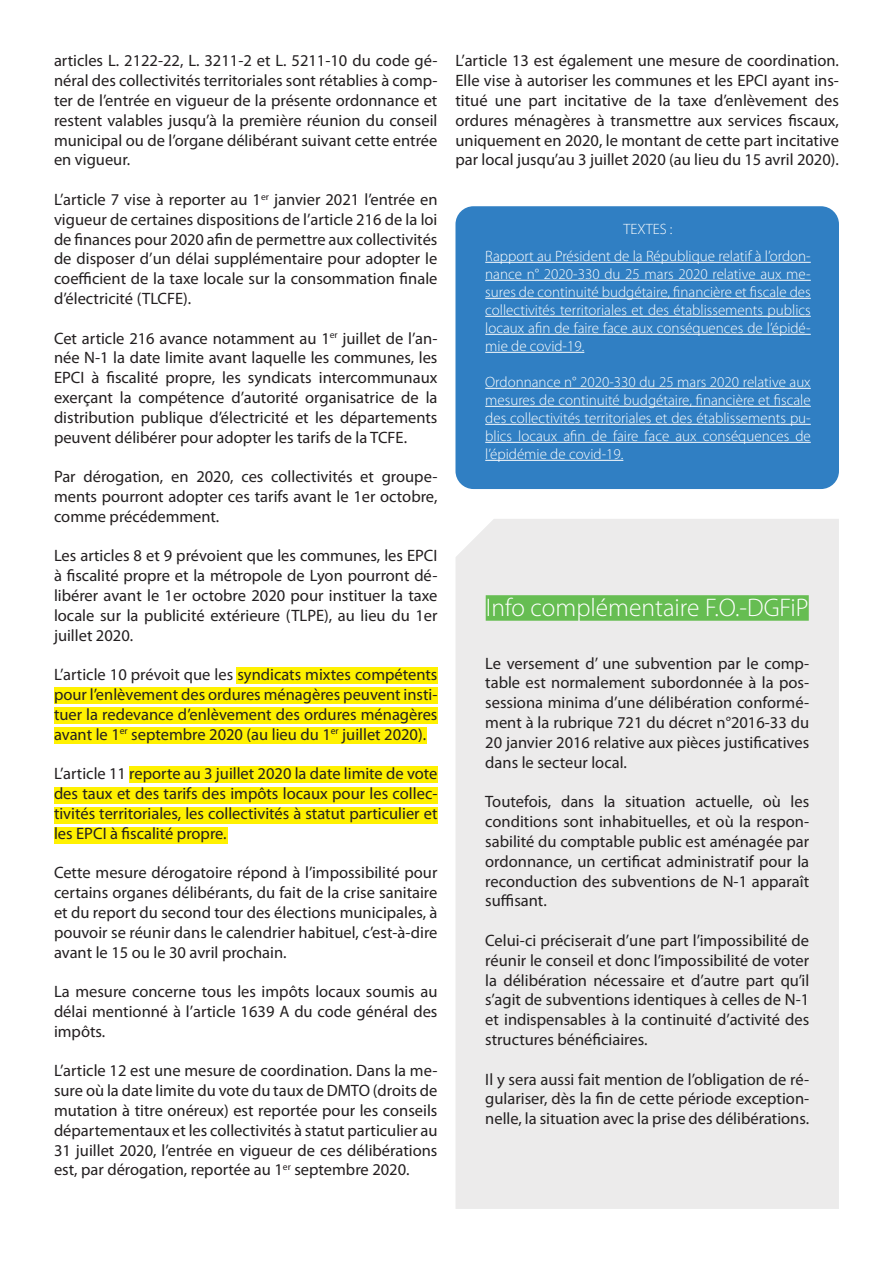
<style>
.page{position:relative;width:893px;height:1263px;background:#fff}
.page>*{position:absolute;margin:0;border:0;box-sizing:border-box;transform-origin:0 0}
.t1{font:300 25.5px "Myriad Pro";color:#fff}
.t2{font:16.5px/19.8px "Myriad Pro";color:#231f20;text-align:justify}
.t3{font:300 15px/18px "Myriad Pro";color:#fff;text-align:justify}
</style>
<div class="page">
<div style="left:456px;top:519px;width:383px;height:690px;background:#ecebeb"></div>
<div style="left:486px;top:595px;width:323px;height:26px;background:#66bd52"></div>
<div style="left:455px;top:206px;width:384px;height:283px;background:#307fc3;border-radius:18px"></div>
<hr style="left:485px;top:262px;width:326px;height:1px;background:#fff">
<hr style="left:485px;top:280px;width:326px;height:1px;background:#fff">
<hr style="left:485px;top:298px;width:326px;height:1px;background:#fff">
<hr style="left:485px;top:316px;width:326px;height:1px;background:#fff">
<hr style="left:485px;top:334px;width:326px;height:1px;background:#fff">
<hr style="left:485px;top:352px;width:99px;height:1px;background:#fff">
<hr style="left:485px;top:388px;width:326px;height:1px;background:#fff">
<hr style="left:485px;top:406px;width:326px;height:1px;background:#fff">
<hr style="left:485px;top:424px;width:326px;height:1px;background:#fff">
<hr style="left:485px;top:442px;width:326px;height:1px;background:#fff">
<hr style="left:485px;top:460px;width:138px;height:1px;background:#fff">
<div style="left:236px;top:667px;width:201px;height:17px;background:#fff101"></div>
<div style="left:54px;top:687px;width:383px;height:16px;background:#fff101"></div>
<div style="left:54px;top:707px;width:383px;height:17px;background:#fff101"></div>
<div style="left:54px;top:728px;width:372px;height:16px;background:#fff101"></div>
<div style="left:129px;top:766px;width:308px;height:17px;background:#fff101"></div>
<div style="left:54px;top:787px;width:383px;height:16px;background:#fff101"></div>
<div style="left:54px;top:807px;width:383px;height:17px;background:#fff101"></div>
<div style="left:54px;top:827px;width:174px;height:16px;background:#fff101"></div>
<p class="t2" style="left:54px;top:51px;width:385px">articles L. 2122-22, L. 3211-2 et L. 5211-10 du code gé&shy;néral des collectivités territoriales sont rétablies à comp&shy;ter de l’entrée en vigueur de la présente ordonnance et restent valables jusqu’à la première réunion du conseil municipal ou de l’organe délibérant suivant cette entrée en vigueur.</p>
<p class="t2" style="left:54px;top:189px;width:385px">L’article 7 vise à reporter au 1<sup>er</sup> janvier 2021 l’entrée en vigueur de certaines dispositions de l’article 216 de la loi de finances pour 2020 afin de permettre aux collectivités de disposer d’un délai supplémentaire pour adopter le coefficient de la taxe locale sur la consommation finale d’électricité (TLCFE).</p>
<p class="t2" style="left:54px;top:328px;width:385px">Cet article 216 avance notamment au 1<sup>er</sup> juillet de l’an&shy;née N-1 la date limite avant laquelle les communes, les EPCI à fiscalité propre, les syndicats intercommunaux exerçant la compétence d’autorité organisatrice de la distribution publique d’électricité et les départements peuvent délibérer pour adopter les tarifs de la TCFE.</p>
<p class="t2" style="left:54px;top:466px;width:385px">Par dérogation, en 2020, ces collectivités et groupe&shy;ments pourront adopter ces tarifs avant le 1er octobre, comme précédemment.</p>
<p class="t2" style="left:54px;top:546px;width:385px">Les articles 8 et 9 prévoient que les communes, les EPCI à fiscalité propre et la métropole de Lyon pourront dé&shy;libérer avant le 1er octobre 2020 pour instituer la taxe locale sur la publicité extérieure (TLPE), au lieu du 1er juillet 2020.</p>
<p class="t2" style="left:54px;top:664px;width:385px">L’article 10 prévoit que les syndicats mixtes compétents pour l’enlèvement des ordures ménagères peuvent insti&shy;tuer la redevance d’enlèvement des ordures ménagères avant le 1<sup>er</sup> septembre 2020 (au lieu du 1<sup>er</sup> juillet 2020).</p>
<p class="t2" style="left:54px;top:763px;width:385px">L’article 11 reporte au 3 juillet 2020 la date limite de vote des taux et des tarifs des impôts locaux pour les collec&shy;tivités territoriales, les collectivités à statut particulier et les EPCI à fiscalité propre.</p>
<p class="t2" style="left:54px;top:862px;width:385px">Cette mesure dérogatoire répond à l’impossibilité pour certains organes délibérants, du fait de la crise sanitaire et du report du second tour des élections municipales, à pouvoir se réunir dans le calendrier habituel, c’est-à-dire avant le 15 ou le 30 avril prochain.</p>
<p class="t2" style="left:54px;top:981px;width:385px">La mesure concerne tous les impôts locaux soumis au délai mentionné à l’article 1639 A du code général des impôts.</p>
<p class="t2" style="left:54px;top:1060px;width:385px">L’article 12 est une mesure de coordination. Dans la me&shy;sure où la date limite du vote du taux de DMTO (droits de mutation à titre onéreux) est reportée pour les conseils départementaux et les collectivités à statut particulier au 31 juillet 2020, l’entrée en vigueur de ces délibérations est, par dérogation, reportée au 1<sup>er</sup> septembre 2020.</p>
<p class="t2" style="left:455px;top:51px;width:385px">L’article 13 est également une mesure de coordination.<br>Elle vise à autoriser les communes et les EPCI ayant ins&shy;titué une part incitative de la taxe d’enlèvement des ordures ménagères à transmettre aux services fiscaux, uniquement en 2020, le montant de cette part incitative par local jusqu’au 3 juillet 2020 (au lieu du 15 avril 2020).</p>
<p class="t3" style="left:623px;top:220px;width:51px">TEXTES :</p>
<p class="t3" style="left:485px;top:247px;width:327px">Rapport au Président de la République relatif à l’ordon&shy;nance n° 2020-330 du 25 mars 2020 relative aux me&shy;sures de continuité budgétaire, financière et fiscale des collectivités territoriales et des établissements publics locaux afin de faire face aux conséquences de l’épidé&shy;mie de covid-19.</p>
<p class="t3" style="left:485px;top:373px;width:327px">Ordonnance n° 2020-330 du 25 mars 2020 relative aux mesures de continuité budgétaire, financière et fiscale des collectivités territoriales et des établissements pu&shy;blics locaux afin de faire face aux conséquences de l’épidémie de covid-19.</p>
<p class="t1" style="left:486px;top:593px;width:325px">Info complémentaire F.O.-DGFiP</p>
<p class="t2" style="left:485px;top:653px;width:325px">Le versement d’ une subvention par le comp&shy;table est normalement subordonnée à la pos&shy;sessiona minima d’une délibération conformé&shy;ment à la rubrique 721 du décret n°2016-33 du 20 janvier 2016 relative aux pièces justificatives dans le secteur local.</p>
<p class="t2" style="left:485px;top:792px;width:325px">Toutefois, dans la situation actuelle, où les conditions sont inhabituelles, et où la respon&shy;sabilité du comptable public est aménagée par ordonnance, un certificat administratif pour la reconduction des subventions de N-1 apparaît suffisant.</p>
<p class="t2" style="left:485px;top:930px;width:325px">Celui-ci préciserait d’une part l’impossibilité de réunir le conseil et donc l’impossibilité de voter la délibération nécessaire et d’autre part qu’il s’agit de subventions identiques à celles de N-1 et indispensables à la continuité d’activité des structures bénéficiaires.</p>
<p class="t2" style="left:485px;top:1069px;width:325px">Il y sera aussi fait mention de l’obligation de ré&shy;gulariser, dès la fin de cette période exception&shy;nelle, la situation avec la prise des délibérations.</p>
</div>
